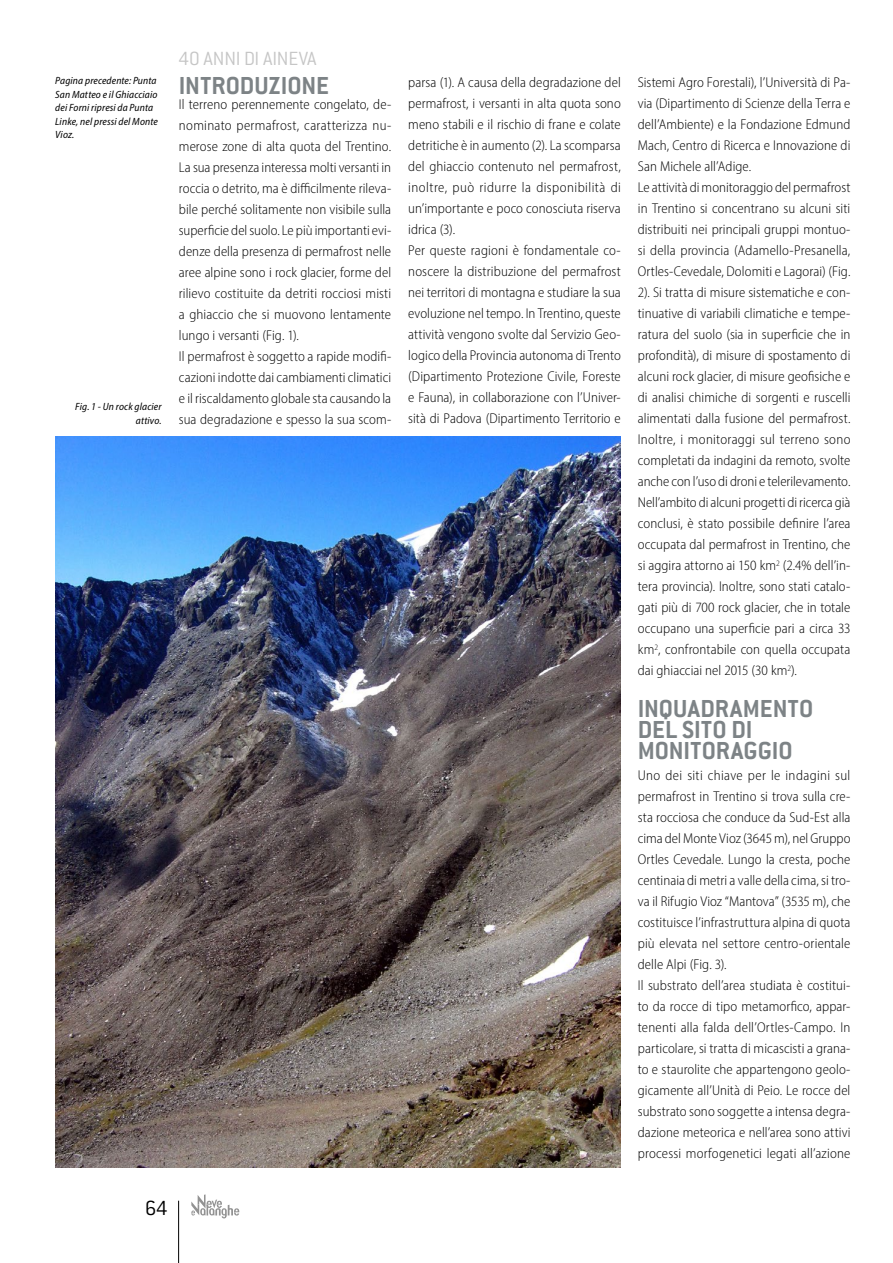
<style>
.page{position:relative;width:893px;height:1263px;background:#fff}
.page>*{position:absolute;margin:0;border:0;box-sizing:border-box;transform-origin:0 0}
.t1{font:700 27px/21px "Conduit ITC";color:#7d8386}
.t2{font:300 22.5px "Conduit ITC";color:#000}
.t3{font:300 21px "Conduit ITC";letter-spacing:-.005em;color:#c6c6c6}
.t4{font:300 semi-condensed 14.25px/21px "Myriad Pro";letter-spacing:.005em;color:#000}
.t5{font:italic semi-condensed 10.5px/13.5px "Myriad Pro";letter-spacing:.015em;color:#000;text-align:right}
</style>
<div class="page">
<hr style="left:178px;top:1201px;width:1px;height:62px;background:#000">
<svg style="left:191px;top:1194px;width:48px;height:24px"></svg>
<img style="left:55px;top:437px;width:565px;height:730px">
<h3 class="t3" style="left:179px;top:47px;width:139px">40 ANNI DI AINEVA</h3>
<h1 class="t1" style="left:179px;top:74px;width:152px">INTRODUZIONE</h1>
<p class="t4" style="left:179px;top:93px;width:214px">Il terreno perennemente congelato, de&shy;nominato permafrost, caratterizza nu&shy;merose zone di alta quota del Trentino.<br>La sua presenza interessa molti versanti in roccia o detrito, ma è difficilmente rileva&shy;bile perché solitamente non visibile sulla superficie del suolo. Le più importanti evi&shy;denze della presenza di permafrost nelle aree alpine sono i rock glacier, forme del rilievo costituite da detriti rocciosi misti a ghiaccio che si muovono lentamente lungo i versanti (Fig. 1).<br>Il permafrost è soggetto a rapide modifi&shy;cazioni indotte dai cambiamenti climatici e il riscaldamento globale sta causando la sua degradazione e spesso la sua scom-</p>
<p class="t5" style="left:55px;top:74px;width:104px;text-align:left">Pagina precedente: Punta<br>San Matteo e il Ghiacciaio dei Forni ripresi da Punta<br>Linke, nel pressi del Monte<br>Vioz.</p>
<p class="t4" style="left:408px;top:72px;width:214px">parsa (1). A causa della degradazione del permafrost, i versanti in alta quota sono meno stabili e il rischio di frane e colate detritiche è in aumento (2). La scomparsa del ghiaccio contenuto nel permafrost, inoltre, può ridurre la disponibilità di un’importante e poco conosciuta riserva idrica (3).<br>Per queste ragioni è fondamentale co&shy;noscere la distribuzione del permafrost nei territori di montagna e studiare la sua evoluzione nel tempo. In Trentino, queste attività vengono svolte dal Servizio Geo&shy;logico della Provincia autonoma di Trento (Dipartimento Protezione Civile, Foreste e Fauna), in collaborazione con l’Univer&shy;sità di Padova (Dipartimento Territorio e</p>
<p class="t4" style="left:638px;top:72px;width:214px">Sistemi Agro Forestali), l’Università di Pa&shy;via (Dipartimento di Scienze della Terra e dell’Ambiente) e la Fondazione Edmund Mach, Centro di Ricerca e Innovazione di San Michele all’Adige.<br>Le attività di monitoraggio del permafrost in Trentino si concentrano su alcuni siti distribuiti nei principali gruppi montuo&shy;si della provincia (Adamello-Presanella, Ortles-Cevedale, Dolomiti e Lagorai) (Fig.<br>2). Si tratta di misure sistematiche e con&shy;tinuative di variabili climatiche e tempe&shy;ratura del suolo (sia in superficie che in profondità), di misure di spostamento di alcuni rock glacier, di misure geofisiche e di analisi chimiche di sorgenti e ruscelli alimentati dalla fusione del permafrost.<br>Inoltre, i monitoraggi sul terreno sono completati da indagini da remoto, svolte anche con l’uso di droni e telerilevamento.<br>Nell’ambito di alcuni progetti di ricerca già conclusi, è stato possibile definire l’area occupata dal permafrost in Trentino, che si aggira attorno ai 150 km<sup>2</sup> (2.4% dell’in&shy;tera provincia). Inoltre, sono stati catalo&shy;gati più di 700 rock glacier, che in totale occupano una superficie pari a circa 33 km<sup>2</sup>, confrontabile con quella occupata dai ghiacciai nel 2015 (30 km<sup>2</sup>).</p>
<h1 class="t1" style="left:638px;top:698px;width:177px">INQUADRAMENTO<br>DEL SITO DI<br>MONITORAGGIO</h1>
<p class="t4" style="left:638px;top:765px;width:214px">Uno dei siti chiave per le indagini sul permafrost in Trentino si trova sulla cre&shy;sta rocciosa che conduce da Sud-Est alla cima del Monte Vioz (3645 m), nel Gruppo Ortles Cevedale. Lungo la cresta, poche centinaia di metri a valle della cima, si tro&shy;va il Rifugio Vioz “Mantova” (3535 m), che costituisce l’infrastruttura alpina di quota più elevata nel settore centro-orientale delle Alpi (Fig. 3).<br>Il substrato dell’area studiata è costitui&shy;to da rocce di tipo metamorfico, appar&shy;tenenti alla falda dell’Ortles-Campo. In particolare, si tratta di micascisti a grana&shy;to e staurolite che appartengono geolo&shy;gicamente all’Unità di Peio. Le rocce del substrato sono soggette a intensa degra&shy;dazione meteorica e nell’area sono attivi processi morfogenetici legati all’azione</p>
<p class="t5" style="left:75px;top:400px;width:88px">Fig. 1 - Un rock glacier attivo.</p>
<h2 class="t2" style="left:145px;top:1196px;width:24px">64</h2>
</div>
